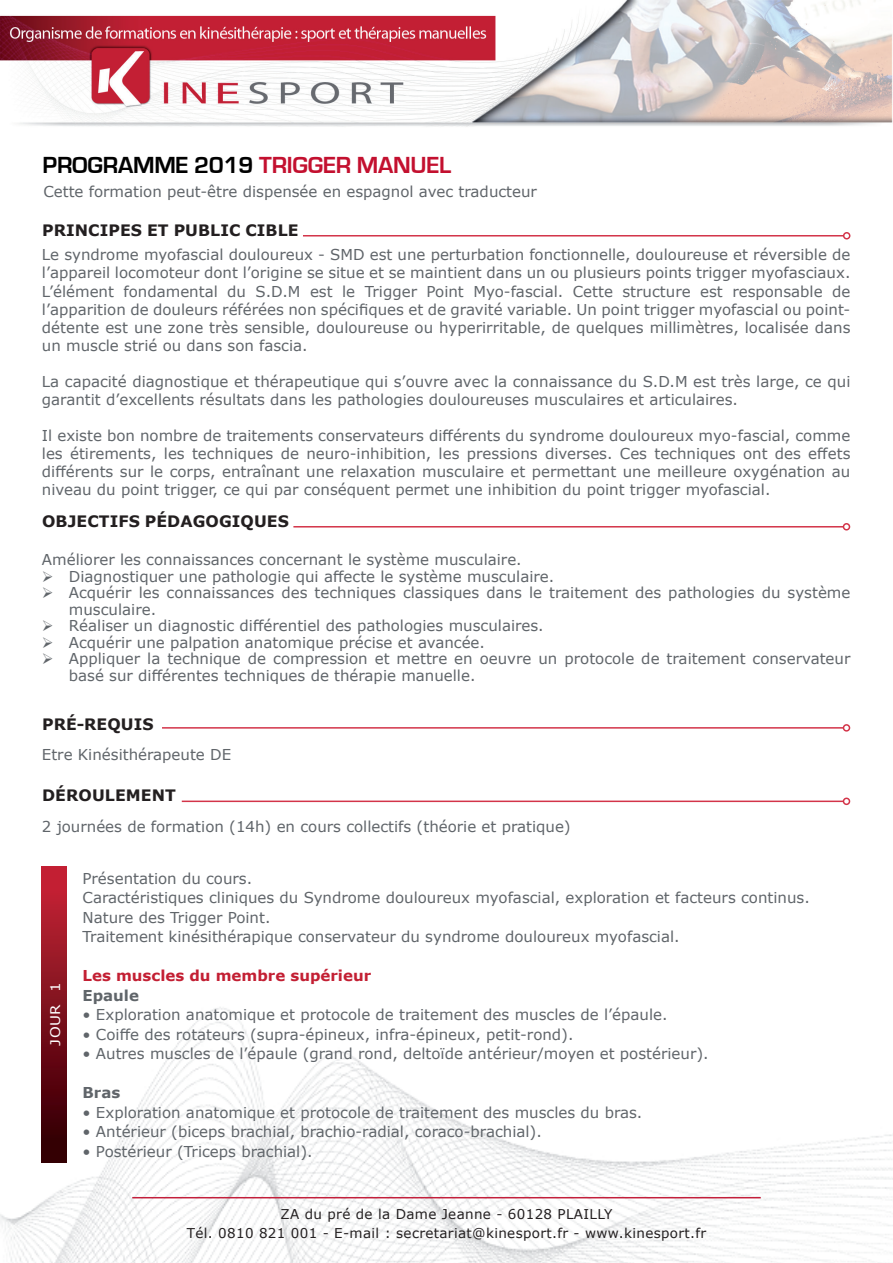
<style>
.page{position:relative;width:893px;height:1263px;background:#fff}
.page>*{position:absolute;margin:0;border:0;box-sizing:border-box;transform-origin:0 0}
.t1{font:700 24px "Eurostile";letter-spacing:-.01em;color:#000}
.t2{font:700 15.75px "Verdana";letter-spacing:.005em;color:#231f20}
.t3{font:15px/18px "Verdana";color:#60656a}
.t4{font:700 15px "Verdana";color:#c31f33}
.t5{font:700 15px "Verdana";color:#60656a}
.t6{font:13.5px/19.5px "Verdana";letter-spacing:.025em;color:#231f20;text-align:center}
.t7{font:13.35px "Verdana";color:#fff;scale:1.12 1}
.s1{color:#c3102f}
</style>
<div class="page">
<img style="left:0;top:957px;width:893px;height:306px">
<img style="left:0;top:0;width:893px;height:127px">
<hr style="left:303px;top:235px;width:541px;height:1px;background:#d33449">
<div style="left:843px;top:232px;width:7px;height:7px;border:2px solid #d33449;border-radius:50%"></div>
<hr style="left:293px;top:526px;width:550px;height:1px;background:#d33449">
<div style="left:843px;top:523px;width:7px;height:7px;border:2px solid #d33449;border-radius:50%"></div>
<hr style="left:162px;top:727px;width:681px;height:2px;background:#d33449">
<div style="left:843px;top:724px;width:7px;height:8px;border:2px solid #d33449;border-radius:50%"></div>
<hr style="left:182px;top:800px;width:661px;height:2px;background:#d33449">
<div style="left:843px;top:797px;width:7px;height:8px;border:2px solid #d33449;border-radius:50%"></div>
<div style="left:42px;top:866px;width:25px;height:296px;background:linear-gradient(to bottom,#cc2438,#2c0000)"></div>
<hr style="left:132px;top:1197px;width:629px;height:1px;background:#c31f3b">
<h1 class="t1" style="left:43px;top:152px;width:410px">PROGRAMME 2019 <span class="s1">TRIGGER MANUEL</span></h1>
<p class="t3" style="left:43px;top:183px;width:495px">Cette formation peut-être dispensée en espagnol avec traducteur</p>
<p class="t2" style="left:42px;top:220px;width:258px">PRINCIPES ET PUBLIC CIBLE</p>
<p class="t3" style="left:42px;top:246px;width:810px;text-align:justify">Le syndrome myofascial douloureux - SMD est une perturbation fonctionnelle, douloureuse et réversible de l’appareil locomoteur dont l’origine se situe et se maintient dans un ou plusieurs points trigger myofasciaux.<br>L’élément fondamental du S.D.M est le Trigger Point Myo-fascial. Cette structure est responsable de l’apparition de douleurs référées non spécifiques et de gravité variable. Un point trigger myofascial ou point&shy;détente est une zone très sensible, douloureuse ou hyperirritable, de quelques millimètres, localisée dans un muscle strié ou dans son fascia.</p>
<p class="t3" style="left:42px;top:372px;width:810px">La capacité diagnostique et thérapeutique qui s’ouvre avec la connaissance du S.D.M est très large, ce qui garantit d’excellents résultats dans les pathologies douloureuses musculaires et articulaires.</p>
<p class="t3" style="left:42px;top:426px;width:810px;text-align:justify">Il existe bon nombre de traitements conservateurs différents du syndrome douloureux myo-fascial, comme les étirements, les techniques de neuro-inhibition, les pressions diverses. Ces techniques ont des effets différents sur le corps, entraînant une relaxation musculaire et permettant une meilleure oxygénation au niveau du point trigger, ce qui par conséquent permet une inhibition du point trigger myofascial.</p>
<p class="t2" style="left:42px;top:510px;width:248px">OBJECTIFS PÉDAGOGIQUES</p>
<p class="t3" style="left:42px;top:550px;width:481px">Améliorer les connaissances concernant le système musculaire.</p>
<p class="t3" style="left:42px;top:567px;width:514px">➢ Diagnostiquer une pathologie qui affecte le système musculaire.</p>
<p class="t3" style="left:69px;top:584px;width:783px;line-height:16.5px;text-indent:-27px">➢ Acquérir les connaissances des techniques classiques dans le traitement des pathologies du système musculaire.</p>
<p class="t3" style="left:42px;top:616px;width:503px">➢ Réaliser un diagnostic différentiel des pathologies musculaires.</p>
<p class="t3" style="left:42px;top:633px;width:445px">➢ Acquérir une palpation anatomique précise et avancée.</p>
<p class="t3" style="left:69px;top:650px;width:783px;line-height:16.5px;text-indent:-27px">➢ Appliquer la technique de compression et mettre en oeuvre un protocole de traitement conservateur basé sur différentes techniques de thérapie manuelle.</p>
<p class="t2" style="left:42px;top:713px;width:113px">PRÉ-REQUIS</p>
<p class="t3" style="left:42px;top:745px;width:191px">Etre Kinésithérapeute DE</p>
<p class="t2" style="left:42px;top:784px;width:135px">DÉROULEMENT</p>
<p class="t3" style="left:42px;top:817px;width:530px">2 journées de formation (14h) en cours collectifs (théorie et pratique)</p>
<p class="t7" style="left:46px;top:1046px;width:58px;rotate:-90deg">JOUR 1</p>
<p class="t3" style="left:83px;top:868px;width:729px;line-height:19.5px">Présentation du cours.<br>Caractéristiques cliniques du Syndrome douloureux myofascial, exploration et facteurs continus.<br>Nature des Trigger Point.<br>Traitement kinésithérapique conservateur du syndrome douloureux myofascial.</p>
<p class="t4" style="left:83px;top:965px;width:290px">LES MUSCLES DU MEMBRE SUPÉRIEUR</p>
<p class="t5" style="left:83px;top:984px;width:58px">EPAULE</p>
<p class="t3" style="left:83px;top:1005px;width:586px">• Exploration anatomique et protocole de traitement des muscles de l’épaule.</p>
<p class="t3" style="left:83px;top:1025px;width:492px">• Coiffe des rotateurs (supra-épineux, infra-épineux, petit-rond).</p>
<p class="t3" style="left:83px;top:1044px;width:628px">• Autres muscles de l’épaule (grand rond, deltoïde antérieur/moyen et postérieur).</p>
<p class="t5" style="left:83px;top:1082px;width:39px">BRAS</p>
<p class="t3" style="left:83px;top:1103px;width:561px">• Exploration anatomique et protocole de traitement des muscles du bras.</p>
<p class="t3" style="left:83px;top:1122px;width:461px">• Antérieur (biceps brachial, brachio-radial, coraco-brachial).</p>
<p class="t3" style="left:83px;top:1142px;width:232px">• Postérieur (Triceps brachial).</p>
<p class="t6" style="left:187px;top:1204px;width:521px">ZA du pré de la Dame Jeanne - 60128 PLAILLY<br>Tél. 0810 821 001 - E-mail : secretariat@kinesport.fr - www.kinesport.fr</p>
</div>
